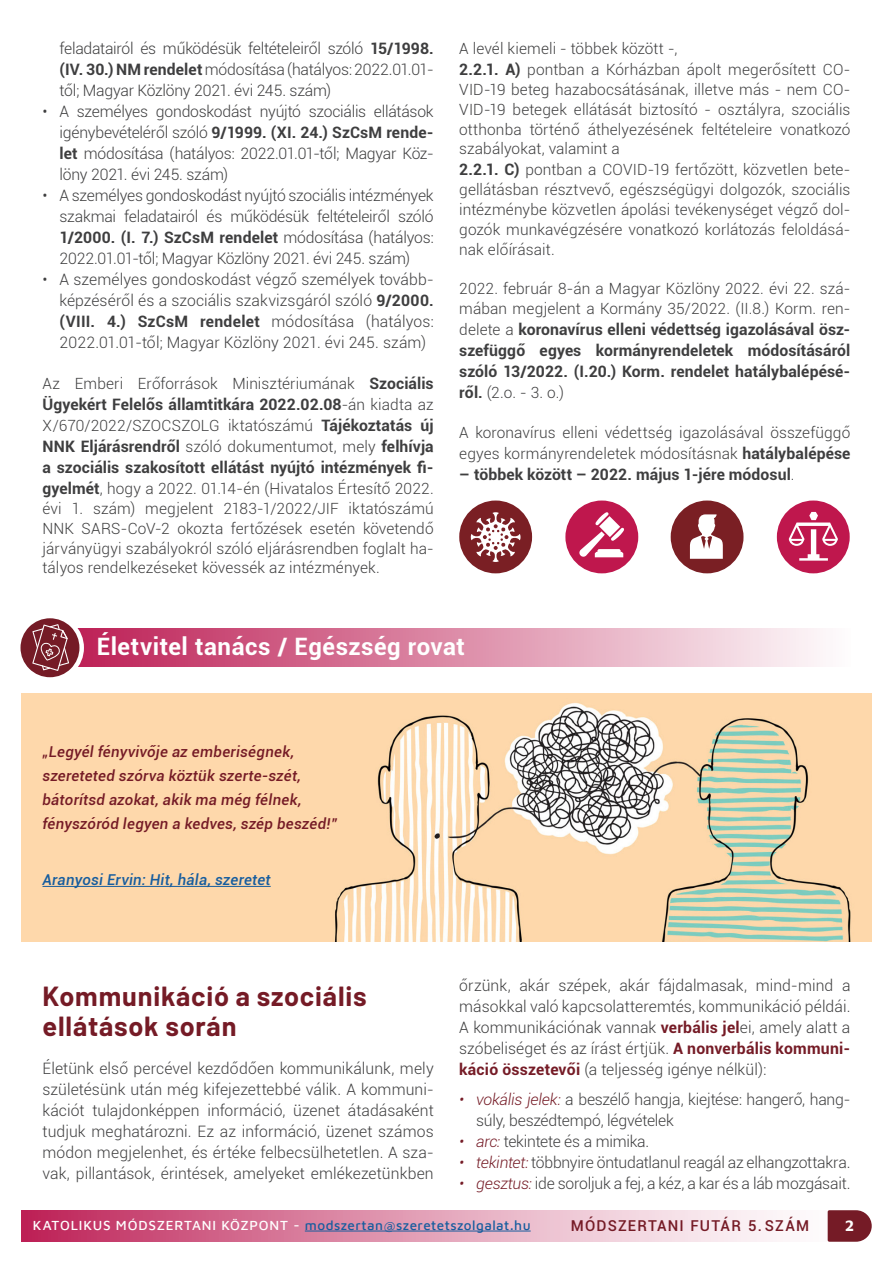
<style>
.page{position:relative;width:893px;height:1263px;background:#fff}
.page>*{position:absolute;margin:0;border:0;box-sizing:border-box;transform-origin:0 0}
.t1{font:700 27px/30px "Barlow";letter-spacing:.03em;color:#751b26}
.t2{font:700 24px "Roboto";letter-spacing:.02em;color:#fff}
.t3{font:300 15.75px/21px "Roboto";letter-spacing:-.01em;color:#3e3e3f;text-align:justify}
.t4{font:700 15.75px/21px "Roboto";letter-spacing:.005em;color:#3e3e3f}
.t5{font:700 15.75px "Maven Pro";color:#fff}
.t6{font:300 15.45px/19.8px "Roboto";letter-spacing:.005em;color:#3e3e3f;text-align:justify}
.t7{font:italic 500 15px "Roboto";letter-spacing:.015em;color:#751b26}
.t8{font:italic 500 15px "Roboto";letter-spacing:.015em;color:#175d9e}
.t9{font:500 15px "Roboto";letter-spacing:.08em;color:#751b26}
.t10{font:500 13.5px "Maven Pro";letter-spacing:.035em;color:#175d9e}
.s1{font-weight:700}
.s2{font-weight:700;font-size:15.75px}
.s3{font-weight:300;font-size:15.45px}
.s4{font-weight:700;color:#751b26}
.s5{font-style:italic;color:#751b26}
.s6{color:#fff}
</style>
<div class="page">
<div style="left:21px;top:1210px;width:837px;height:32px;background:linear-gradient(to right,#be2a5e,#fff)"></div>
<hr style="left:305px;top:1231px;width:226px;height:1px;background:#175d9e">
<svg style="left:828px;top:1210px;width:44px;height:32px"></svg>
<div style="left:565px;top:500px;width:73px;height:73px;background:#bf174d;border-radius:50%"></div>
<svg style="left:579px;top:512px;width:45px;height:45px"></svg>
<div style="left:459px;top:500px;width:73px;height:73px;background:#7a1f24;border-radius:50%"></div>
<svg style="left:471px;top:512px;width:49px;height:50px"></svg>
<div style="left:777px;top:500px;width:73px;height:73px;background:#bf174d;border-radius:50%"></div>
<svg style="left:789px;top:512px;width:49px;height:49px"></svg>
<div style="left:671px;top:500px;width:72px;height:73px;background:#7a1f24;border-radius:50%"></div>
<svg style="left:690px;top:514px;width:33px;height:45px"></svg>
<div style="left:68px;top:628px;width:782px;height:39px;background:linear-gradient(to right,#bc1e55,#fefcfd)"></div>
<svg style="left:20px;top:618px;width:66px;height:60px"></svg>
<img style="left:21px;top:693px;width:851px;height:248px">
<hr style="left:43px;top:886px;width:228px;height:1px;background:#175d9e">
<p class="t3" style="left:60px;top:38px;width:376px">feladatairól és működésük feltételeiről szóló <span class="s1">15/1998. (IV. 30.) NM rendelet</span> módosítása (hatályos: 2022.01.01- től; Magyar Közlöny 2021. évi 245. szám)</p>
<p class="t3" style="left:60px;top:101px;width:376px;text-indent:-17px">• A személyes gondoskodást nyújtó szociális ellátások igénybevételéről szóló <span class="s1">9/1999. (XI. 24.) SzCsM rende&shy;let</span> módosítása (hatályos: 2022.01.01-től; Magyar Köz&shy;löny 2021. évi 245. szám)</p>
<p class="t3" style="left:60px;top:185px;width:376px;text-indent:-17px">• A személyes gondoskodást nyújtó szociális intézmények szakmai feladatairól és működésük feltételeiről szóló <span class="s1">1/2000. (I. 7.) SzCsM rendelet</span> módosítása (hatályos:<br>2022.01.01-től; Magyar Közlöny 2021. évi 245. szám)</p>
<p class="t3" style="left:60px;top:269px;width:376px;text-indent:-17px">• A személyes gondoskodást végző személyek tovább&shy;képzéséről és a szociális szakvizsgáról szóló <span class="s1">9/2000. (VIII. 4.) SzCsM rendelet</span> módosítása (hatályos:<br>2022.01.01-től; Magyar Közlöny 2021. évi 245. szám)</p>
<p class="t6" style="left:43px;top:373px;width:393px">Az Emberi Erőforrások Minisztériumának <span class="s2">Szociális</span></p>
<p class="t4" style="left:43px;top:393px;width:393px">Ügyekért Felelős államtitkára 2022.02.08<span class="s3">-án kiadta az</span></p>
<p class="t6" style="left:43px;top:415px;width:393px">X/670/2022/SZOCSZOLG iktatószámú <span class="s2">Tájékoztatás új</span></p>
<p class="t4" style="left:43px;top:435px;width:393px">NNK Eljárásrendről <span class="s3">szóló dokumentumot, mely</span> felhívja a szociális szakosított ellátást nyújtó intézmények fi-</p>
<p class="t6" style="left:43px;top:478px;width:393px"><span class="s2">gyelmét</span>, hogy a 2022. 01.14-én (Hivatalos Értesítő 2022. évi 1. szám) megjelent 2183-1/2022/JIF iktatószámú NNK SARS-CoV-2 okozta fertőzések esetén követendő járványügyi szabályokról szóló eljárásrendben foglalt ha&shy;tályos rendelkezéseket kövessék az intézmények.</p>
<p class="t6" style="left:459px;top:38px;width:220px">A levél kiemeli - többek között -,</p>
<p class="t6" style="left:459px;top:59px;width:393px"><span class="s2">2.2.1. A)</span> pontban a Kórházban ápolt megerősített CO-VID-19 beteg hazabocsátásának, illetve más - nem CO-VID-19 betegek ellátását biztosító - osztályra, szociális otthonba történő áthelyezésének feltételeire vonatkozó szabályokat, valamint a</p>
<p class="t6" style="left:459px;top:159px;width:393px"><span class="s2">2.2.1. C)</span> pontban a COVID-19 fertőzött, közvetlen bete&shy;gellátásban résztvevő, egészségügyi dolgozók, szociális intézménybe közvetlen ápolási tevékenységet végző dol&shy;gozók munkavégzésére vonatkozó korlátozás feloldásá&shy;nak előírásait.</p>
<p class="t6" style="left:459px;top:278px;width:393px">2022. február 8-án a Magyar Közlöny 2022. évi 22. szá&shy;mában megjelent a Kormány 35/2022. (II.8.) Korm. ren-</p>
<p class="t4" style="left:459px;top:318px;width:393px;text-align:justify"><span class="s3">delete a</span> koronavírus elleni védettség igazolásával ös - szefüggő egyes kormányrendeletek módosításáról szóló 13/2022. (I.20.) Korm. rendelet hatálybalépésé-</p>
<p class="t6" style="left:459px;top:382px;width:106px"><span class="s2">ről.</span> (2.o. - 3. o.)</p>
<p class="t6" style="left:459px;top:421px;width:393px;line-height:21px">A koronavírus elleni védettség igazolásával összefüggő egyes kormányrendeletek módosításnak <span class="s2">hatálybalépése</span></p>
<p class="t4" style="left:459px;top:463px;width:337px">– többek között – 2022. május 1-jére módosul<span class="s3">.</span></p>
<p class="t2" style="left:97px;top:630px;width:369px">Életvitel tanács / Egészség rovat</p>
<p class="t7" style="left:43px;top:741px;width:253px">„Legyél fényvivője az emberiségnek,</p>
<p class="t7" style="left:43px;top:765px;width:260px">szereteted szórva köztük szerte-szét,</p>
<p class="t7" style="left:43px;top:789px;width:261px">bátorítsd azokat, akik ma még félnek,</p>
<p class="t7" style="left:43px;top:813px;width:296px">fényszóród legyen a kedves, szép beszéd!”</p>
<p class="t8" style="left:43px;top:869px;width:230px">Aranyosi Ervin: Hit, hála, szeretet</p>
<p class="t1" style="left:43px;top:979px;width:326px">Kommunikáció a szociális ellátások során</p>
<p class="t3" style="left:43px;top:1058px;width:393px">Életünk első percével kezdődően kommunikálunk, mely születésünk után még kifejezettebbé válik. A kommuni&shy;kációt tulajdonképpen információ, üzenet átadásaként tudjuk meghatározni. Ez az információ, üzenet számos módon megjelenhet, és értéke felbecsülhetetlen. A sza&shy;vak, pillantások, érintések, amelyeket emlékezetünkben</p>
<p class="t3" style="left:459px;top:974px;width:393px">őrzünk, akár szépek, akár fájdalmasak, mind-mind a másokkal való kapcsolatteremtés, kommunikáció példái.<br>A kommunikációnak vannak <span class="s4">verbális jel</span>ei, amely alatt a szóbeliséget és az írást értjük. <span class="s4">A nonverbális kommuni&shy;káció összetevői</span> (a teljesség igénye nélkül):</p>
<p class="t3" style="left:476px;top:1088px;width:376px;text-indent:-17px"><span class="s5">• vokális jelek:</span> a beszélő hangja, kiejtése: hangerő, hang&shy;súly, beszédtempó, légvételek</p>
<p class="t3" style="left:459px;top:1130px;width:192px"><span class="s5">• arc:</span> tekintete és a mimika.</p>
<p class="t3" style="left:459px;top:1151px;width:393px"><span class="s5">• tekintet:</span> többnyire öntudatlanul reagál az elhangzottakra.</p>
<p class="t3" style="left:459px;top:1172px;width:393px"><span class="s5">• gesztus:</span> ide soroljuk a fej, a kéz, a kar és a láb mozgásait.</p>
<p class="t10" style="left:33px;top:1216px;width:499px"><span class="s6">KATOLIKUS MÓDSZERTANI KÖZPONT -</span> modszertan@szeretetszolgalat.hu</p>
<p class="t9" style="left:571px;top:1215px;width:240px">MÓDSZERTANI FUTÁR 5. SZÁM</p>
<p class="t5" style="left:845px;top:1214px;width:11px">2</p>
</div>
